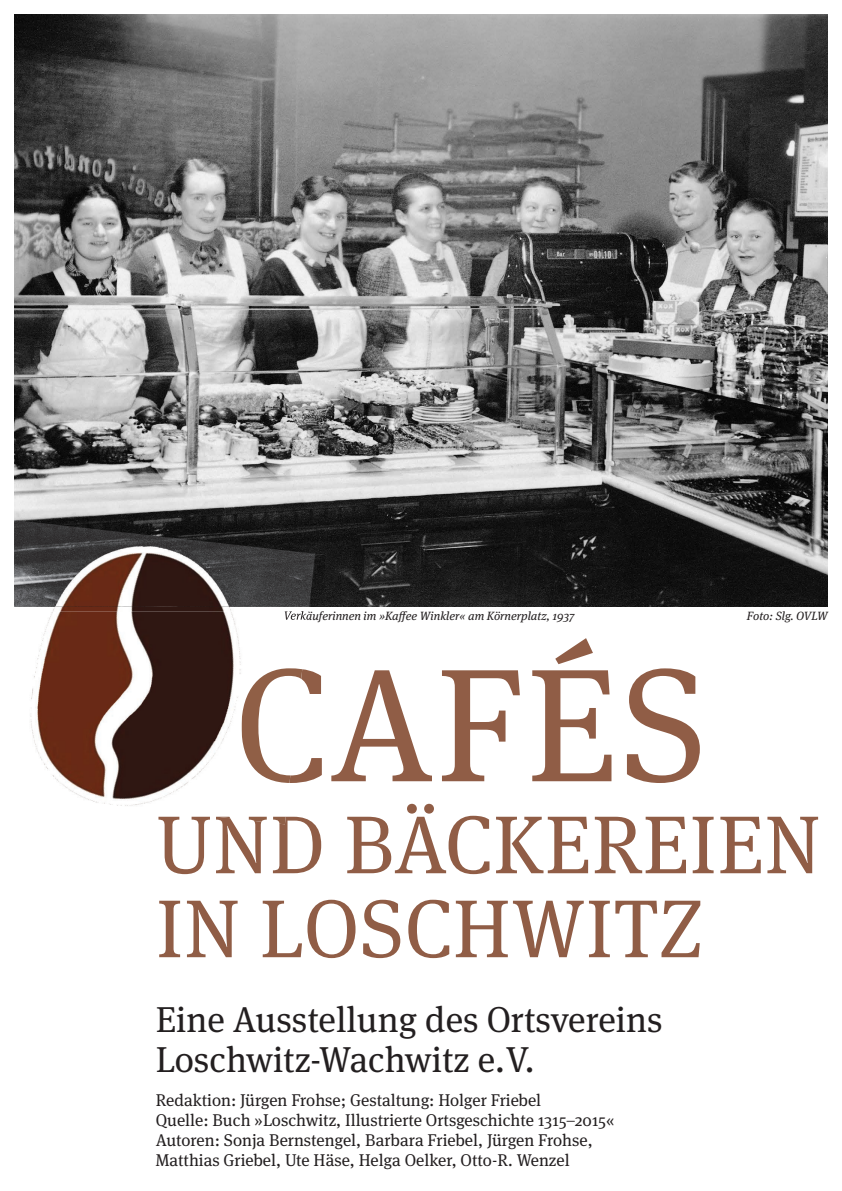
<style>
.page{position:relative;width:842px;height:1191px;background:#fff}
.page>*{position:absolute;margin:0;border:0;box-sizing:border-box;transform-origin:0 0}
.t1{font:161px "Meta Serif OT";letter-spacing:.01em;color:#905d46}
.t2{font:82px/84px "Meta Serif OT";letter-spacing:.01em;color:#905d46}
.t3{font:36px/40px "Meta Serif OT";color:#231f20}
.t4{font:17px/20px "Meta Serif OT";color:#231f20}
.t5{font:italic 12px "Meta Serif OT";color:#231f20}
</style>
<div class="page">
<img style="left:14px;top:15px;width:814px;height:592px">
<img style="left:14px;top:518px;width:295px;height:288px">
<img style="left:242px;top:667px;width:61px;height:116px">
<img style="left:216px;top:816px;width:70px;height:8px">
<img style="left:14px;top:607px;width:295px;height:5px">
<img style="left:14px;top:520px;width:301px;height:87px">
<svg style="left:285px;top:611px;width:24px;height:1px"></svg>
<img style="left:285px;top:612px;width:24px;height:9px">
<p class="t5" style="left:284px;top:609px;width:293px">Verkäuferinnen im »Kaffee Winkler« am Körnerplatz, 1937</p>
<p class="t5" style="left:747px;top:609px;width:82px">Foto: Slg. OVLW</p>
<h1 class="t1" style="left:234px;top:664px;width:474px">CAFÉS</h1>
<h2 class="t2" style="left:156px;top:809px;width:666px">UND BÄCKEREIEN<br>IN LOSCHWITZ</h2>
<h3 class="t3" style="left:156px;top:1003px;width:508px">Eine Ausstellung des Ortsvereins<br>Loschwitz-Wachwitz e. V.</h3>
<p class="t4" style="left:156px;top:1092px;width:460px">Redaktion: Jürgen Frohse; Gestaltung: Holger Friebel<br>Quelle: Buch »Loschwitz, Illustrierte Ortsgeschichte 1315–2015« Autoren: Sonja Bernstengel, Barbara Friebel, Jürgen Frohse, Matthias Griebel, Ute Häse, Helga Oelker, Otto-R. Wenzel</p>
</div>
